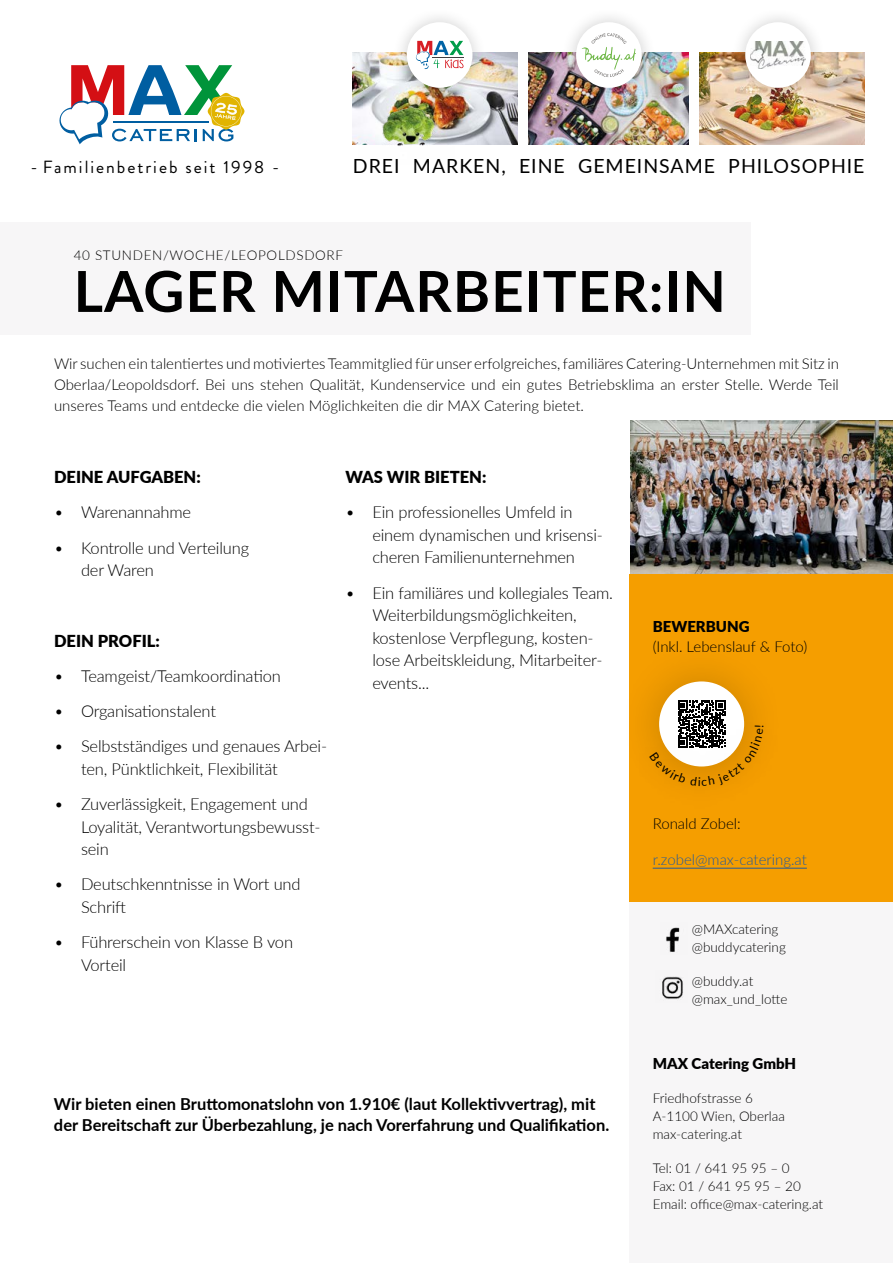
<style>
.page{position:relative;width:893px;height:1263px;background:#fff}
.page>*{position:absolute;margin:0;border:0;box-sizing:border-box;transform-origin:0 0}
.t1{font:700 56.55px "Lato";letter-spacing:.02em;color:#000}
.t2{font:19.5px "Lato";letter-spacing:.05em;color:#000}
.t3{font:17.55px "Brandon Grotesque";letter-spacing:.115em;color:#000}
.t4{font:300 16.5px/22.5px "Lato";letter-spacing:-.01em;color:#000}
.t5{font:700 16.5px/21px "Lato";color:#000}
.t6{font:900 16.5px "Lato";color:#000}
.t7{font:300 15px/21px "Lato";color:#000;text-align:justify}
.t8{font:900 15px "Lato";color:#000}
.t9{font:300 15px "Lato";color:#275b9b}
.t10{font:300 13.5px/18px "Lato";color:#000}
.t11{font:300 13.5px "Lato";letter-spacing:.05em;color:#000}
</style>
<div class="page">
<svg style="left:59px;top:65px;width:185px;height:79px"></svg>
<img style="left:529px;top:52px;width:160px;height:92px">
<img style="left:700px;top:52px;width:165px;height:92px">
<img style="left:353px;top:52px;width:165px;height:92px">
<div style="left:392px;top:7px;width:96px;height:96px;background:#000;opacity:.2"></div>
<div style="left:407px;top:22px;width:65px;height:66px;background:#fff;border-radius:50%"></div>
<svg style="left:416px;top:41px;width:47px;height:28px"></svg>
<div style="left:561px;top:7px;width:96px;height:96px;background:#000;opacity:.2"></div>
<div style="left:576px;top:22px;width:66px;height:66px;background:#fff;border-radius:50%"></div>
<svg style="left:582px;top:33px;width:54px;height:44px"></svg>
<div style="left:730px;top:7px;width:96px;height:96px;background:#000;opacity:.2"></div>
<div style="left:745px;top:22px;width:66px;height:66px;background:#fff;border-radius:50%"></div>
<img style="left:751px;top:42px;width:54px;height:27px">
<img style="left:359px;top:98px;width:96px;height:48px">
<div style="left:0;top:222px;width:750px;height:113px;background:#f7f6f7"></div>
<img style="left:630px;top:420px;width:263px;height:154px">
<div style="left:629px;top:678px;width:264px;height:585px;background:#f7f6f7"></div>
<div style="left:629px;top:574px;width:264px;height:327px;background:#f59e00"></div>
<hr style="left:653px;top:868px;width:154px;height:1px;background:#275b9b">
<img style="left:666px;top:927px;width:14px;height:25px">
<img style="left:662px;top:976px;width:21px;height:23px">
<div style="left:617px;top:640px;width:169px;height:168px;background:#000;opacity:.2"></div>
<div style="left:659px;top:681px;width:85px;height:85px;background:#fff;border-radius:50%"></div>
<div style="left:614px;top:691px;width:187px;height:135px;background:#000;opacity:.2"></div>
<svg style="left:649px;top:700px;width:114px;height:86px"></svg>
<p class="t3" style="left:30px;top:155px;width:251px">- Familienbetrieb seit 1998 -</p>
<p class="t2" style="left:353px;top:152px;width:513px">DREI MARKEN, EINE GEMEINSAME PHILOSOPHIE</p>
<p class="t11" style="left:74px;top:245px;width:271px">40 STUNDEN/WOCHE/LEOPOLDSDORF</p>
<h1 class="t1" style="left:74px;top:250px;width:654px">LAGER MITARBEITER:IN</h1>
<p class="t7" style="left:54px;top:352px;width:786px">Wir suchen ein talentiertes und motiviertes Teammitglied für unser erfolgreiches, familiäres Catering-Unternehmen mit Sitz in Oberlaa/Leopoldsdorf. Bei uns stehen Qualität, Kundenservice und ein gutes Betriebsklima an erster Stelle. Werde Teil unseres Teams und entdecke die vielen Möglichkeiten die dir MAX Catering bietet.</p>
<p class="t6" style="left:54px;top:465px;width:148px">DEINE AUFGABEN:</p>
<p class="t4" style="left:54px;top:500px;width:139px">• Warenannahme</p>
<p class="t4" style="left:81px;top:536px;width:170px;text-indent:-27px">• Kontrolle und Verteilung der Waren</p>
<p class="t6" style="left:54px;top:628px;width:107px">DEIN PROFIL:</p>
<p class="t4" style="left:54px;top:664px;width:228px">• Teamgeist/Teamkoordination</p>
<p class="t4" style="left:54px;top:699px;width:164px">• Organisationstalent</p>
<p class="t4" style="left:81px;top:734px;width:248px;text-indent:-27px">• Selbstständiges und genaues Arbei&shy;ten, Pünktlichkeit, Flexibilität</p>
<p class="t4" style="left:81px;top:792px;width:241px;text-indent:-27px">• Zuverlässigkeit, Engagement und<br>Loyalität, Verantwortungsbewusst&shy;sein</p>
<p class="t4" style="left:81px;top:873px;width:221px;text-indent:-27px">• Deutschkenntnisse in Wort und<br>Schrift</p>
<p class="t4" style="left:81px;top:930px;width:214px;text-indent:-27px">• Führerschein von Klasse B von<br>Vorteil</p>
<p class="t6" style="left:345px;top:465px;width:143px">WAS WIR BIETEN:</p>
<p class="t4" style="left:372px;top:501px;width:232px;text-indent:-27px">• Ein professionelles Umfeld in einem dynamischen und krisensi&shy;cheren Familienunternehmen</p>
<p class="t4" style="left:372px;top:581px;width:242px;text-indent:-27px">• Ein familiäres und kollegiales Team.<br>Weiterbildungsmöglichkeiten, kostenlose Verpflegung, kosten&shy;lose Arbeitskleidung, Mitarbeiter&shy;events...</p>
<p class="t5" style="left:54px;top:1093px;width:557px">Wir bieten einen Bruttomonatslohn von 1.910€ (laut Kollektivvertrag), mit der Bereitschaft zur Überbezahlung, je nach Vorerfahrung und Qualifikation.</p>
<p class="t8" style="left:653px;top:616px;width:98px">BEWERBUNG</p>
<p class="t7" style="left:653px;top:635px;width:156px">(Inkl. Lebenslauf &amp; Foto)</p>
<p class="t7" style="left:653px;top:813px;width:90px">Ronald Zobel:</p>
<p class="t9" style="left:653px;top:849px;width:156px">r.zobel@max-catering.at</p>
<p class="t10" style="left:692px;top:919px;width:96px">@MAXcatering @buddycatering</p>
<p class="t10" style="left:692px;top:971px;width:97px">@buddy.at @max_und_lotte</p>
<p class="t8" style="left:653px;top:1052px;width:145px">MAX Catering GmbH</p>
<p class="t10" style="left:653px;top:1089px;width:134px">Friedhofstrasse 6<br>A-1100 Wien, Oberlaa max-catering.at</p>
<p class="t10" style="left:653px;top:1158px;width:172px">Tel: 01 / 641 95 95 – 0<br>Fax: 01 / 641 95 95 – 20<br>Email: office@max-catering.at</p>
</div>
